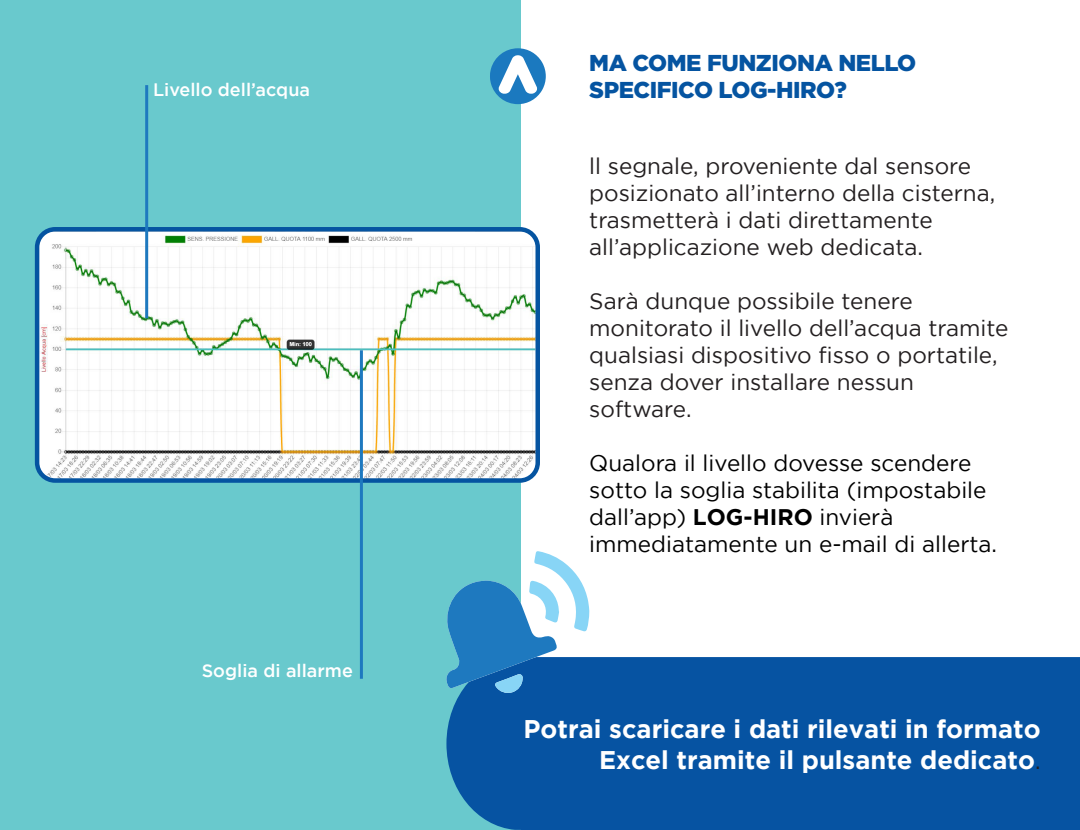
<style>
.page{position:relative;width:1080px;height:830px;background:#fff}
.page>*{position:absolute;margin:0;border:0;box-sizing:border-box;transform-origin:0 0}
.t1{font:700 25.5px/30.6px "Gotham";color:#fff;text-align:right}
.t2{font:900 22.95px "Gotham";letter-spacing:-.02em;color:#0554a1}
.t3{font:22.5px/27px "Gotham";color:#231f20}
.t4{font:22.5px/27px "Gotham";color:#000}
.t5{font:500 18px "Gotham";color:#fff}
.s1{font-weight:700}
.s2{font-weight:400;font-size:22.5px;color:#231f20}
</style>
<div class="page">
<div style="left:0;top:0;width:520px;height:829px;background:#69c9cd"></div>
<div style="left:446px;top:657px;width:634px;height:172px;background:#0653a2"></div>
<svg style="left:446px;top:550px;width:143px;height:143px"></svg>
<img style="left:40px;top:232px;width:495px;height:248px">
<div style="left:35px;top:227px;width:505px;height:255px;border:4px solid #0554a1;border-radius:18px"></div>
<hr style="left:145px;top:85px;width:3px;height:233px;background:#1e79bf">
<hr style="left:360px;top:350px;width:3px;height:328px;background:#1e79bf">
<svg style="left:490px;top:48px;width:56px;height:56px"></svg>
<p class="t2" style="left:589px;top:49px;width:329px">MA COME FUNZIONA NELLO</p>
<p class="t5" style="left:153px;top:79px;width:159px">Livello dell’acqua</p>
<p class="t2" style="left:589px;top:77px;width:259px">SPECIFICO LOG-HIRO?</p>
<p class="t5" style="left:202px;top:660px;width:153px">Soglia di allarme</p>
<p class="t3" style="left:589px;top:152px;width:408px">ll segnale, proveniente dal sensore posizionato all’interno della cisterna, trasmetterà i dati direttamente all’applicazione web dedicata.</p>
<p class="t3" style="left:589px;top:287px;width:421px">Sarà dunque possibile tenere monitorato il livello dell’acqua tramite qualsiasi dispositivo fisso o portatile, senza dover installare nessun software.</p>
<p class="t4" style="left:589px;top:449px;width:409px">Qualora il livello dovesse scendere sotto la soglia stabilita (impostabile dall’app) <span class="s1">LOG-HIRO</span> invierà immediatamente un e-mail di allerta.</p>
<p class="t1" style="left:524px;top:712px;width:519px">Potrai scaricare i dati rilevati in formato<br>Excel tramite il pulsante dedicato<span class="s2">.</span></p>
</div>
